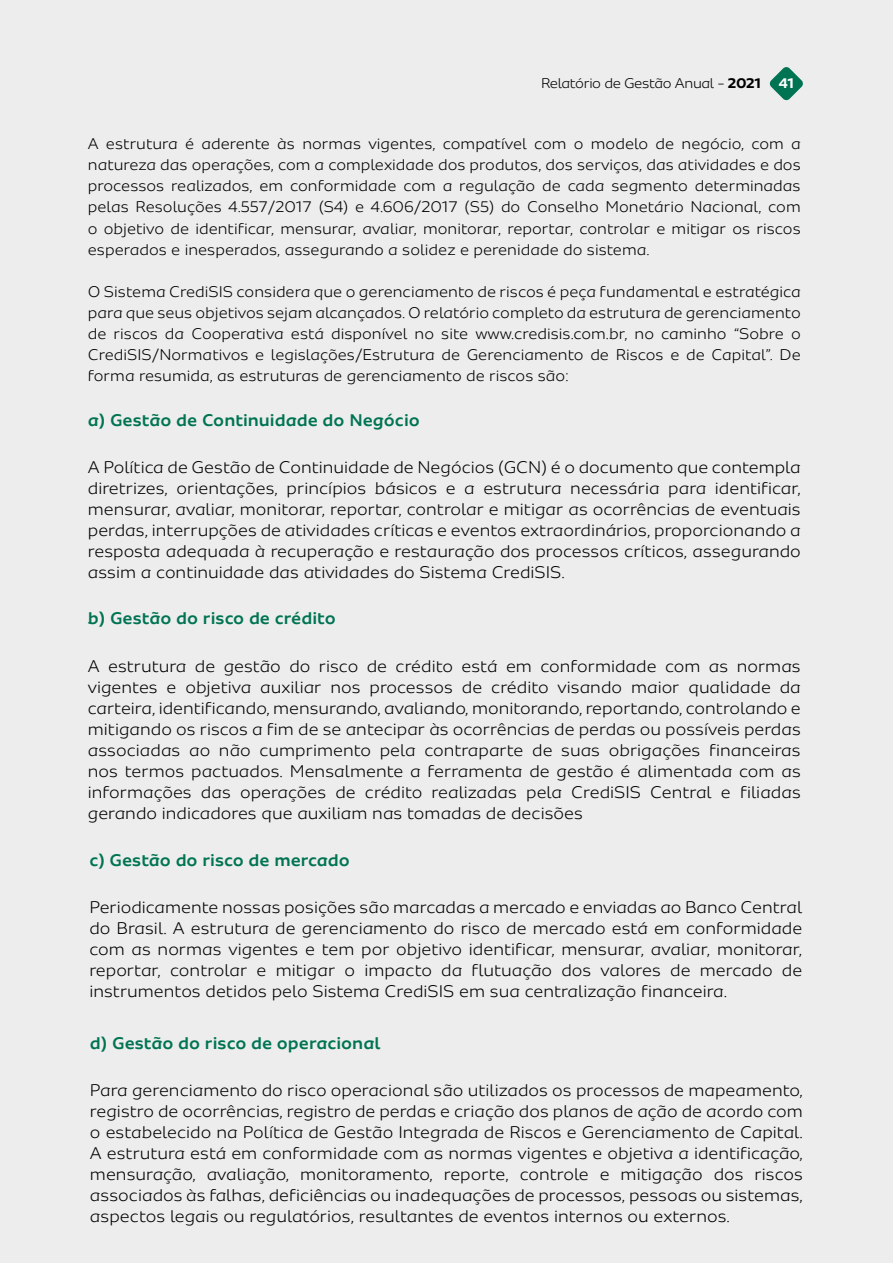
<style>
.page{position:relative;width:893px;height:1263px;background:#ededed}
.page>*{position:absolute;margin:0;border:0;box-sizing:border-box;transform-origin:0 0}
.t1{font:300 18px/21px "Sua";color:#000;text-align:justify}
.t2{font:500 18px "Sua";color:#007452}
.t3{font:300 16.5px/21px "Sua";color:#000;text-align:justify}
.t4{font:300 15px "Sua";letter-spacing:-.025em;color:#000}
.s1{font-weight:700}
.s2{font-weight:700;color:#fff}
</style>
<div class="page">
<svg style="left:769px;top:67px;width:34px;height:34px"></svg>
<p class="t4" style="left:541px;top:75px;width:254px">Relatório de Gestão Anual - <span class="s1">2021</span> <span class="s2">41</span></p>
<p class="t3" style="left:88px;top:133px;width:714px">A estrutura é aderente às normas vigentes, compatível com o modelo de negócio, com a natureza das operações, com a complexidade dos produtos, dos serviços, das atividades e dos processos realizados, em conformidade com a regulação de cada segmento determinadas pelas Resoluções 4.557/2017 (S4) e 4.606/2017 (S5) do Conselho Monetário Nacional, com o objetivo de identificar, mensurar, avaliar, monitorar, reportar, controlar e mitigar os riscos esperados e inesperados, assegurando a solidez e perenidade do sistema.</p>
<p class="t3" style="left:88px;top:280px;width:714px">O Sistema CrediSIS considera que o gerenciamento de riscos é peça fundamental e estratégica para que seus objetivos sejam alcançados. O relatório completo da estrutura de gerenciamento de riscos da Cooperativa está disponível no site www.credisis.com.br, no caminho “Sobre o CrediSIS/Normativos e legislações/Estrutura de Gerenciamento de Riscos e de Capital”. De forma resumida, as estruturas de gerenciamento de riscos são:</p>
<p class="t2" style="left:88px;top:410px;width:333px">a) Gestão de Continuidade do Negócio</p>
<p class="t1" style="left:88px;top:457px;width:714px">A Política de Gestão de Continuidade de Negócios (GCN) é o documento que contempla diretrizes, orientações, princípios básicos e a estrutura necessária para identificar, mensurar, avaliar, monitorar, reportar, controlar e mitigar as ocorrências de eventuais perdas, interrupções de atividades críticas e eventos extraordinários, proporcionando a resposta adequada à recuperação e restauração dos processos críticos, assegurando assim a continuidade das atividades do Sistema CrediSIS.</p>
<p class="t2" style="left:88px;top:608px;width:249px">b) Gestão do risco de crédito</p>
<p class="t1" style="left:88px;top:655px;width:714px">A estrutura de gestão do risco de crédito está em conformidade com as normas vigentes e objetiva auxiliar nos processos de crédito visando maior qualidade da carteira, identificando, mensurando, avaliando, monitorando, reportando, controlando e mitigando os riscos a fim de se antecipar às ocorrências de perdas ou possíveis perdas associadas ao não cumprimento pela contraparte de suas obrigações financeiras nos termos pactuados. Mensalmente a ferramenta de gestão é alimentada com as informações das operações de crédito realizadas pela CrediSIS Central e filiadas gerando indicadores que auxiliam nas tomadas de decisões</p>
<p class="t2" style="left:89px;top:850px;width:262px">c) Gestão do risco de mercado</p>
<p class="t1" style="left:89px;top:897px;width:714px">Periodicamente nossas posições são marcadas a mercado e enviadas ao Banco Central do Brasil. A estrutura de gerenciamento do risco de mercado está em conformidade com as normas vigentes e tem por objetivo identificar, mensurar, avaliar, monitorar, reportar, controlar e mitigar o impacto da flutuação dos valores de mercado de instrumentos detidos pelo Sistema CrediSIS em sua centralização financeira.</p>
<p class="t2" style="left:90px;top:1032px;width:292px">d) Gestão do risco de operacional</p>
<p class="t1" style="left:90px;top:1080px;width:714px">Para gerenciamento do risco operacional são utilizados os processos de mapeamento, registro de ocorrências, registro de perdas e criação dos planos de ação de acordo com o estabelecido na Política de Gestão Integrada de Riscos e Gerenciamento de Capital.<br>A estrutura está em conformidade com as normas vigentes e objetiva a identificação, mensuração, avaliação, monitoramento, reporte, controle e mitigação dos riscos associados às falhas, deficiências ou inadequações de processos, pessoas ou sistemas, aspectos legais ou regulatórios, resultantes de eventos internos ou externos.</p>
</div>
